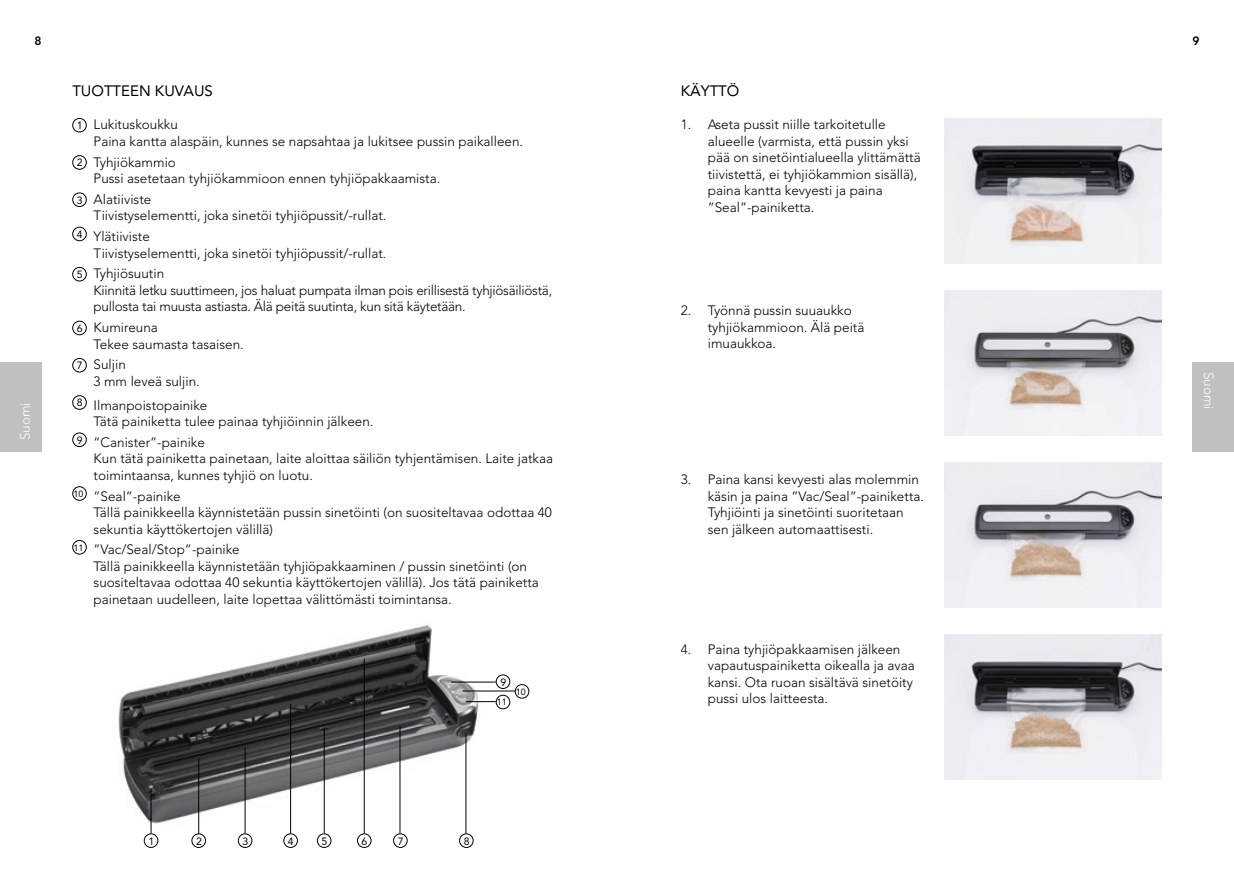
<style>
.page{position:relative;width:1234px;height:893px;background:#fff}
.page>*{position:absolute;margin:0;border:0;box-sizing:border-box;transform-origin:0 0}
.t1{font:15px "Avenir LT Pro";color:#000}
.t2{font:300 13.5px/16.5px "Avenir LT Pro";color:#000}
.t3{font:300 13.5px/16.5px "Avenir LT Pro";letter-spacing:-.02em;color:#000}
.t4{font:300 13.5px "Avenir LT Pro";color:#fff}
.t5{font:800 12px "Avenir LT Pro";color:#000}
.t6{font:10.5px "Avenir LT Pro";color:#000}
.t7{font:9px "Avenir LT Pro";color:#000}
.s1{font-weight:400;font-size:10.5px}
</style>
<div class="page">
<div style="left:1192px;top:363px;width:41px;height:89px;background:#c0c0c0"></div>
<div style="left:0;top:363px;width:41px;height:89px;background:#c0c0c0"></div>
<div style="left:144px;top:833px;width:14px;height:15px;border:1px solid #000;border-radius:50%"></div>
<div style="left:393px;top:833px;width:14px;height:15px;border:1px solid #000;border-radius:50%"></div>
<div style="left:191px;top:833px;width:15px;height:15px;border:1px solid #000;border-radius:50%"></div>
<div style="left:238px;top:833px;width:14px;height:15px;border:1px solid #000;border-radius:50%"></div>
<div style="left:283px;top:833px;width:15px;height:15px;border:1px solid #000;border-radius:50%"></div>
<div style="left:317px;top:833px;width:14px;height:15px;border:1px solid #000;border-radius:50%"></div>
<div style="left:357px;top:833px;width:14px;height:15px;border:1px solid #000;border-radius:50%"></div>
<img style="left:118px;top:624px;width:314px;height:190px">
<svg style="left:143px;top:650px;width:346px;height:179px"></svg>
<hr style="left:151px;top:789px;width:1px;height:44px;background:#000">
<hr style="left:198px;top:759px;width:1px;height:75px;background:#000">
<hr style="left:245px;top:747px;width:1px;height:86px;background:#000">
<hr style="left:290px;top:704px;width:1px;height:129px;background:#000">
<hr style="left:324px;top:729px;width:1px;height:104px;background:#000">
<hr style="left:364px;top:659px;width:1px;height:174px;background:#000">
<hr style="left:399px;top:726px;width:1px;height:107px;background:#000">
<svg style="left:466px;top:701px;width:29px;height:1px"></svg>
<hr style="left:463px;top:691px;width:52px;height:1px;background:#000">
<hr style="left:451px;top:682px;width:44px;height:1px;background:#000">
<hr style="left:465px;top:733px;width:1px;height:100px;background:#000">
<div style="left:459px;top:833px;width:14px;height:15px;border:1px solid #000;border-radius:50%"></div>
<svg style="left:496px;top:675px;width:13px;height:13px"></svg>
<div style="left:495px;top:674px;width:15px;height:15px;border:1px solid #000;border-radius:50%"></div>
<div style="left:495px;top:695px;width:15px;height:14px;border:1px solid #000;border-radius:50%"></div>
<div style="left:514px;top:684px;width:15px;height:14px;border:1px solid #000;border-radius:50%"></div>
<img style="left:944px;top:119px;width:217px;height:145px">
<img style="left:944px;top:291px;width:217px;height:145px">
<img style="left:944px;top:462px;width:217px;height:145px">
<img style="left:944px;top:634px;width:217px;height:145px">
<div style="left:72px;top:118px;width:15px;height:14px;border:1px solid #000;border-radius:50%"></div>
<div style="left:72px;top:155px;width:15px;height:15px;border:1px solid #000;border-radius:50%"></div>
<div style="left:72px;top:193px;width:15px;height:14px;border:1px solid #000;border-radius:50%"></div>
<div style="left:72px;top:227px;width:15px;height:14px;border:1px solid #000;border-radius:50%"></div>
<div style="left:72px;top:267px;width:15px;height:14px;border:1px solid #000;border-radius:50%"></div>
<div style="left:72px;top:321px;width:15px;height:14px;border:1px solid #000;border-radius:50%"></div>
<div style="left:72px;top:358px;width:15px;height:14px;border:1px solid #000;border-radius:50%"></div>
<div style="left:72px;top:395px;width:15px;height:15px;border:1px solid #000;border-radius:50%"></div>
<div style="left:72px;top:433px;width:15px;height:14px;border:1px solid #000;border-radius:50%"></div>
<div style="left:72px;top:486px;width:15px;height:15px;border:1px solid #000;border-radius:50%"></div>
<div style="left:72px;top:540px;width:15px;height:14px;border:1px solid #000;border-radius:50%"></div>
<p class="t5" style="left:34px;top:33px;width:9px">8</p>
<p class="t5" style="left:1192px;top:33px;width:9px">9</p>
<p class="t4" style="left:17px;top:440px;width:39px;rotate:-90deg">Suomi</p>
<p class="t1" style="left:72px;top:82px;width:142px">TUOTTEEN KUVAUS</p>
<p class="t2" style="left:94px;top:117px;width:431px;text-indent:-17px"><span class="s1">1</span> Lukituskoukku<br>Paina kantta alaspäin, kunnes se napsahtaa ja lukitsee pussin paikalleen.</p>
<p class="t2" style="left:94px;top:154px;width:348px;text-indent:-17px"><span class="s1">2</span> Tyhjiökammio<br>Pussi asetetaan tyhjiökammioon ennen tyhjiöpakkaamista.</p>
<p class="t2" style="left:94px;top:191px;width:294px;text-indent:-17px"><span class="s1">3</span> Alatiiviste<br>Tiivistyselementti, joka sinetöi tyhjiöpussit/-rullat.</p>
<p class="t2" style="left:94px;top:228px;width:294px;text-indent:-17px"><sup>4</sup> Ylätiiviste<br>Tiivistyselementti, joka sinetöi tyhjiöpussit/-rullat.</p>
<p class="t3" style="left:94px;top:266px;width:460px;text-indent:-17px"><span class="s1">5</span> Tyhjiösuutin<br>Kiinnitä letku suuttimeen, jos haluat pumpata ilman pois erillisestä tyhjiösäiliöstä, pullosta tai muusta astiasta. Älä peitä suutinta, kun sitä käytetään.</p>
<p class="t2" style="left:94px;top:319px;width:152px;text-indent:-17px"><span class="s1">6</span> Kumireuna<br>Tekee saumasta tasaisen.</p>
<p class="t2" style="left:94px;top:357px;width:108px;text-indent:-17px"><span class="s1">7</span> Suljin<br>3 mm leveä suljin.</p>
<p class="t2" style="left:94px;top:397px;width:281px;text-indent:-17px"><sup>8</sup> Ilmanpoistopainike<br>Tätä painiketta tulee painaa tyhjiöinnin jälkeen.</p>
<p class="t2" style="left:94px;top:434px;width:461px;text-indent:-17px"><sup>9</sup> ”Canister”-painike<br>Kun tätä painiketta painetaan, laite aloittaa säiliön tyhjentämisen. Laite jatkaa toimintaansa, kunnes tyhjiö on luotu.</p>
<p class="t2" style="left:94px;top:488px;width:460px;text-indent:-20px"><sup>10</sup> ”Seal”-painike<br>Tällä painikkeella käynnistetään pussin sinetöinti (on suositeltavaa odottaa 40 sekuntia käyttökertojen välillä)</p>
<p class="t2" style="left:94px;top:542px;width:447px;text-indent:-20px"><sup>11</sup> ”Vac/Seal/Stop”-painike<br>Tällä painikkeella käynnistetään tyhjiöpakkaaminen / pussin sinetöinti (on suositeltavaa odottaa 40 sekuntia käyttökertojen välillä). Jos tätä painiketta painetaan uudelleen, laite lopettaa välittömästi toimintansa.</p>
<p class="t6" style="left:500px;top:676px;width:7px">9</p>
<p class="t7" style="left:496px;top:697px;width:12px">11</p>
<p class="t7" style="left:515px;top:686px;width:12px">10</p>
<p class="t6" style="left:148px;top:834px;width:7px">1</p>
<p class="t6" style="left:196px;top:834px;width:7px">2</p>
<p class="t6" style="left:242px;top:834px;width:7px">3</p>
<p class="t6" style="left:288px;top:834px;width:7px">4</p>
<p class="t6" style="left:321px;top:834px;width:7px">5</p>
<p class="t6" style="left:361px;top:834px;width:7px">6</p>
<p class="t6" style="left:397px;top:834px;width:7px">7</p>
<p class="t6" style="left:463px;top:834px;width:7px">8</p>
<p class="t1" style="left:680px;top:82px;width:60px">KÄYTTÖ</p>
<p class="t2" style="left:707px;top:116px;width:214px;text-indent:-27px">1. Aseta pussit niille tarkoitetulle alueelle (varmista, että pussin yksi pää on sinetöintialueella ylittämättä tiivistettä, ei tyhjiökammion sisällä), paina kantta kevyesti ja paina ”Seal”-painiketta.</p>
<p class="t2" style="left:707px;top:302px;width:158px;text-indent:-27px">2. Työnnä pussin suuaukko tyhjiökammioon. Älä peitä imuaukkoa.</p>
<p class="t2" style="left:707px;top:471px;width:218px;text-indent:-27px">3. Paina kansi kevyesti alas molemmin käsin ja paina ”Vac/Seal”-painiketta.<br>Tyhjiöinti ja sinetöinti suoritetaan sen jälkeen automaattisesti.</p>
<p class="t2" style="left:707px;top:641px;width:208px;text-indent:-27px">4. Paina tyhjiöpakkaamisen jälkeen vapautuspainiketta oikealla ja avaa kansi. Ota ruoan sisältävä sinetöity pussi ulos laitteesta.</p>
<p class="t4" style="left:1216px;top:372px;width:39px;rotate:90deg">Suomi</p>
</div>
